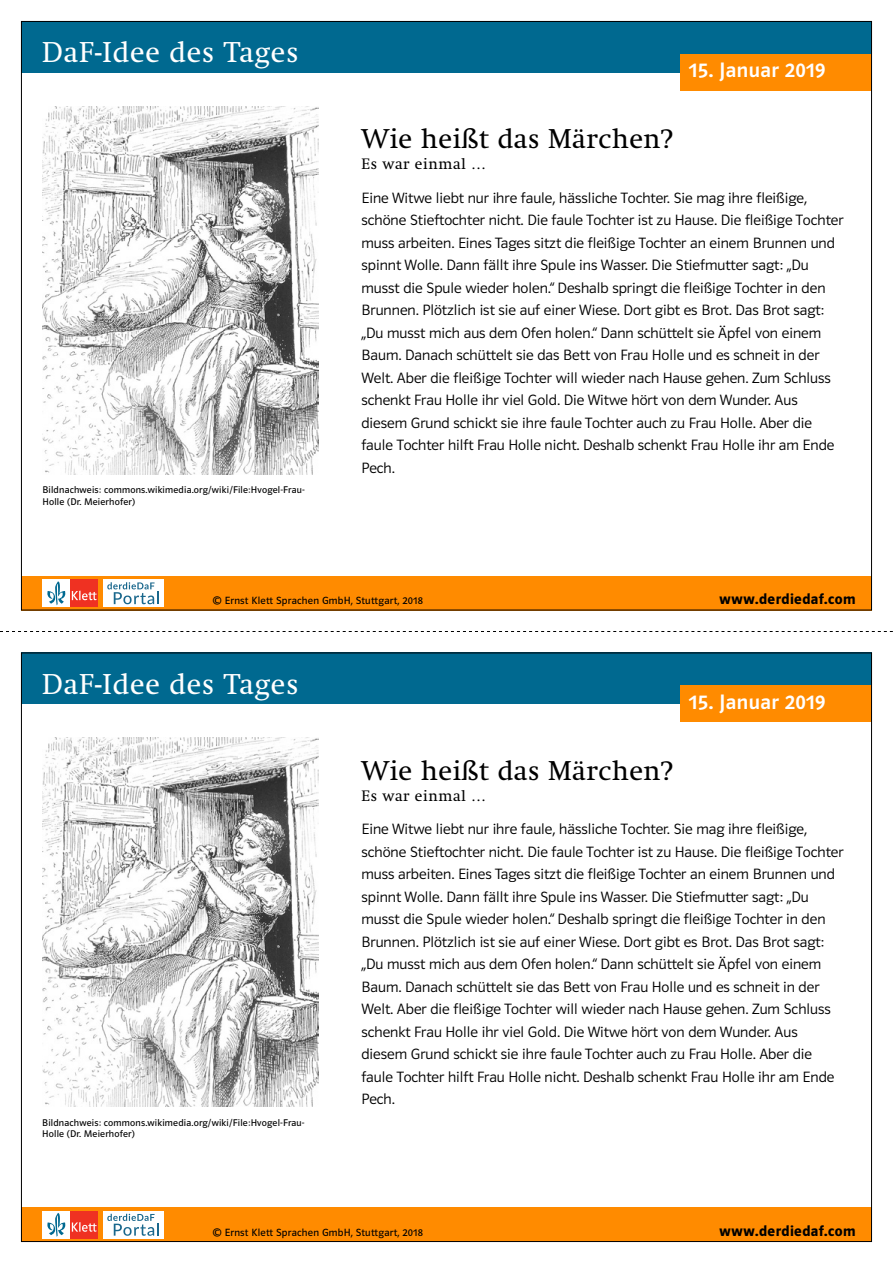
<style>
.page{position:relative;width:893px;height:1263px;background:#fff}
.page>*{position:absolute;margin:0;border:0;box-sizing:border-box;transform-origin:0 0}
.t1{font:28.5px "Klett Swift";letter-spacing:.03em;color:#fff}
._040_Grundschrift_za{font:27px "Klett Swift";letter-spacing:.02em;color:#000}
._001_Datum{font:21px "Polo ST11 K Krftg";letter-spacing:.02em;color:#fff}
._040_Grundschrift_za-2{font:15px/22.5px "Polo ST11 K Leicht";color:#000}
.t2{font:15px "Polo ST11 K Hfett";letter-spacing:.025em;color:#000}
._040_Grundschrift_za-3{font:15px "Klett Swift";letter-spacing:.04em;color:#000}
.t3{font:10.5px "Polo ST11 K Buch";letter-spacing:.02em;color:#000}
._200_Copyright_Abbil{font:9.75px/11.7px "Polo ST11 K Buch";letter-spacing:.02em;color:#000}
</style>
<div class="page">
<div style="left:21px;top:21px;width:851px;height:51px;background:#006990"></div>
<div style="left:680px;top:54px;width:192px;height:36px;background:#ff8b00"></div>
<div style="left:21px;top:576px;width:851px;height:34px;background:#ff8b00"></div>
<div style="left:103px;top:579px;width:60px;height:28px;background:#fff"></div>
<svg style="left:107px;top:582px;width:52px;height:22px"></svg>
<div style="left:43px;top:579px;width:27px;height:28px;background:#fff"></div>
<div style="left:70px;top:579px;width:28px;height:28px;background:#ef3122"></div>
<svg style="left:72px;top:591px;width:25px;height:9px"></svg>
<svg style="left:47px;top:581px;width:18px;height:24px"></svg>
<div style="left:21px;top:653px;width:851px;height:51px;background:#006990"></div>
<div style="left:680px;top:685px;width:192px;height:37px;background:#ff8b00"></div>
<div style="left:21px;top:1208px;width:851px;height:34px;background:#ff8b00"></div>
<div style="left:103px;top:1211px;width:60px;height:27px;background:#fff"></div>
<svg style="left:107px;top:1214px;width:52px;height:22px"></svg>
<div style="left:43px;top:1211px;width:27px;height:27px;background:#fff"></div>
<div style="left:70px;top:1211px;width:28px;height:27px;background:#ef3122"></div>
<svg style="left:72px;top:1222px;width:25px;height:10px"></svg>
<svg style="left:47px;top:1213px;width:18px;height:24px"></svg>
<svg style="left:0;top:631px;width:893px;height:1px"></svg>
<img style="left:43px;top:106px;width:276px;height:369px">
<img style="left:43px;top:738px;width:276px;height:368px">
<h1 class="t1" style="left:42px;top:36px;width:258px">DaF-Idee des Tages</h1>
<p class="_200_Copyright_Abbil" style="left:43px;top:484px;width:264px">Bildnachweis: commons.wikimedia.org/wiki/File:Hvogel-Frau-<br>Holle (Dr. Meierhofer)</p>
<p class="_001_Datum" style="left:689px;top:59px;width:138px">15. Januar 2019</p>
<p class="_040_Grundschrift_za" style="left:361px;top:123px;width:313px">Wie heißt das Märchen?</p>
<p class="_040_Grundschrift_za-3" style="left:361px;top:155px;width:126px">Es war einmal …</p>
<p class="_040_Grundschrift_za-2" style="left:361px;top:187px;width:484px">Eine Witwe liebt nur ihre faule, hässliche Tochter. Sie mag ihre fleißige, schöne Stieftochter nicht. Die faule Tochter ist zu Hause. Die fleißige Tochter muss arbeiten. Eines Tages sitzt die fleißige Tochter an einem Brunnen und spinnt Wolle. Dann fällt ihre Spule ins Wasser. Die Stiefmutter sagt: „Du musst die Spule wieder holen.“ Deshalb springt die fleißige Tochter in den Brunnen. Plötzlich ist sie auf einer Wiese. Dort gibt es Brot. Das Brot sagt: „Du musst mich aus dem Ofen holen.“ Dann schüttelt sie Äpfel von einem Baum. Danach schüttelt sie das Bett von Frau Holle und es schneit in der Welt. Aber die fleißige Tochter will wieder nach Hause gehen. Zum Schluss schenkt Frau Holle ihr viel Gold. Die Witwe hört von dem Wunder. Aus diesem Grund schickt sie ihre faule Tochter auch zu Frau Holle. Aber die faule Tochter hilft Frau Holle nicht. Deshalb schenkt Frau Holle ihr am Ende Pech.</p>
<p class="t3" style="left:213px;top:595px;width:212px">© Ernst Klett Sprachen GmbH, Stuttgart, 2018</p>
<h1 class="t1" style="left:42px;top:668px;width:258px">DaF-Idee des Tages</h1>
<p class="t2" style="left:719px;top:591px;width:138px">www.derdiedaf.com</p>
<p class="_001_Datum" style="left:689px;top:690px;width:138px">15. Januar 2019</p>
<p class="_200_Copyright_Abbil" style="left:42px;top:1117px;width:264px">Bildnachweis: commons.wikimedia.org/wiki/File:Hvogel-Frau-<br>Holle (Dr. Meierhofer)</p>
<p class="_040_Grundschrift_za" style="left:361px;top:755px;width:313px">Wie heißt das Märchen?</p>
<p class="_040_Grundschrift_za-3" style="left:361px;top:787px;width:126px">Es war einmal …</p>
<p class="_040_Grundschrift_za-2" style="left:361px;top:818px;width:484px">Eine Witwe liebt nur ihre faule, hässliche Tochter. Sie mag ihre fleißige, schöne Stieftochter nicht. Die faule Tochter ist zu Hause. Die fleißige Tochter muss arbeiten. Eines Tages sitzt die fleißige Tochter an einem Brunnen und spinnt Wolle. Dann fällt ihre Spule ins Wasser. Die Stiefmutter sagt: „Du musst die Spule wieder holen.“ Deshalb springt die fleißige Tochter in den Brunnen. Plötzlich ist sie auf einer Wiese. Dort gibt es Brot. Das Brot sagt: „Du musst mich aus dem Ofen holen.“ Dann schüttelt sie Äpfel von einem Baum. Danach schüttelt sie das Bett von Frau Holle und es schneit in der Welt. Aber die fleißige Tochter will wieder nach Hause gehen. Zum Schluss schenkt Frau Holle ihr viel Gold. Die Witwe hört von dem Wunder. Aus diesem Grund schickt sie ihre faule Tochter auch zu Frau Holle. Aber die faule Tochter hilft Frau Holle nicht. Deshalb schenkt Frau Holle ihr am Ende Pech.</p>
<p class="t3" style="left:213px;top:1226px;width:212px">© Ernst Klett Sprachen GmbH, Stuttgart, 2018</p>
<p class="t2" style="left:719px;top:1222px;width:138px">www.derdiedaf.com</p>
</div>
